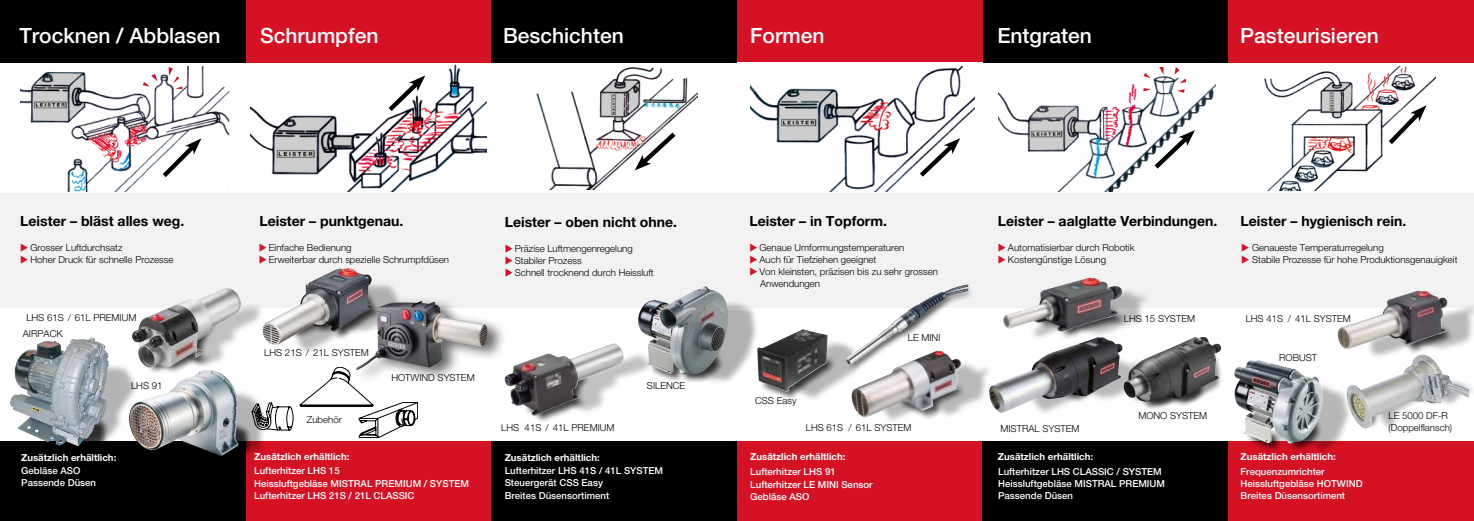
<style>
.page{position:relative;width:1474px;height:521px;background:#fff}
.page>*{position:absolute;margin:0;border:0;box-sizing:border-box;transform-origin:0 0}
.t1{font:500 21px "Helvetica Neue LTW1 G";color:#fff}
.t2{font:700 14px "Helvetica Neue LTW1 G";color:#000}
.t3{font:300 9.62px/12.2px "Helvetica Neue LTW1 G";color:#000}
.t4{font:500 9.62px/12.2px "Helvetica Neue LTW1 G";color:#fff}
.t5{font:700 9.62px "Helvetica Neue LTW1 G";color:#fff}
.s1{color:#d51224}
</style>
<div class="page">
<div style="left:0;top:193px;width:1473px;height:115px;background:#f2f2f2"></div>
<div style="left:246px;top:0;width:245px;height:62px;background:#d51224"></div>
<div style="left:0;top:0;width:246px;height:62px;background:#000"></div>
<div style="left:0;top:441px;width:246px;height:80px;background:#000"></div>
<div style="left:246px;top:441px;width:245px;height:80px;background:#d51224"></div>
<div style="left:737px;top:441px;width:245px;height:80px;background:#d51224"></div>
<div style="left:737px;top:0;width:245px;height:62px;background:#d51224"></div>
<div style="left:491px;top:0;width:246px;height:62px;background:#000"></div>
<div style="left:491px;top:441px;width:246px;height:80px;background:#000"></div>
<div style="left:982px;top:441px;width:246px;height:80px;background:#000"></div>
<div style="left:982px;top:0;width:246px;height:62px;background:#000"></div>
<div style="left:1228px;top:0;width:245px;height:62px;background:#d51224"></div>
<div style="left:1228px;top:441px;width:245px;height:80px;background:#d51224"></div>
<img style="left:750px;top:67px;width:224px;height:124px">
<img style="left:251px;top:64px;width:236px;height:127px">
<svg style="left:384px;top:75px;width:41px;height:41px"></svg>
<svg style="left:915px;top:138px;width:45px;height:43px"></svg>
<svg style="left:267px;top:403px;width:26px;height:27px"></svg>
<svg style="left:300px;top:367px;width:118px;height:71px"></svg>
<img style="left:20px;top:66px;width:210px;height:125px">
<svg style="left:158px;top:138px;width:43px;height:44px"></svg>
<img style="left:536px;top:67px;width:161px;height:122px">
<svg style="left:634px;top:128px;width:46px;height:42px"></svg>
<img style="left:998px;top:84px;width:217px;height:107px">
<svg style="left:1149px;top:130px;width:45px;height:43px"></svg>
<img style="left:1264px;top:66px;width:171px;height:124px">
<svg style="left:1383px;top:105px;width:43px;height:44px"></svg>
<svg style="left:169px;top:67px;width:13px;height:22px"></svg>
<svg style="left:143px;top:74px;width:15px;height:12px"></svg>
<svg style="left:32px;top:73px;width:53px;height:49px;background:#a2a4a7"></svg>
<svg style="left:274px;top:117px;width:80px;height:56px"></svg>
<svg style="left:600px;top:79px;width:39px;height:42px;background:#a6a4a7"></svg>
<svg style="left:778px;top:90px;width:81px;height:52px"></svg>
<svg style="left:1029px;top:107px;width:60px;height:44px"></svg>
<svg style="left:1138px;top:67px;width:55px;height:27px"></svg>
<div style="left:56px;top:361px;width:84px;height:83px;background:#000;opacity:.3"></div>
<svg style="left:90px;top:360px;width:16px;height:81px"></svg>
<img style="left:10px;top:338px;width:80px;height:108px">
<div style="left:210px;top:420px;width:43px;height:44px;background:#000;opacity:.75"></div>
<div style="left:199px;top:389px;width:68px;height:66px;background:#000;opacity:.3"></div>
<img style="left:123px;top:370px;width:115px;height:86px">
<div style="left:144px;top:314px;width:73px;height:61px;background:#000;opacity:.75"></div>
<div style="left:177px;top:302px;width:88px;height:67px;background:#000;opacity:.25"></div>
<img style="left:132px;top:288px;width:109px;height:80px">
<div style="left:523px;top:360px;width:67px;height:64px;background:#000;opacity:.75"></div>
<div style="left:559px;top:350px;width:94px;height:65px;background:#000;opacity:.25"></div>
<img style="left:507px;top:343px;width:118px;height:73px">
<div style="left:293px;top:281px;width:110px;height:75px;background:#000;opacity:.28"></div>
<img style="left:262px;top:268px;width:110px;height:77px">
<div style="left:647px;top:347px;width:77px;height:37px;background:#000;opacity:.75"></div>
<div style="left:672px;top:300px;width:87px;height:85px;background:#000;opacity:.31"></div>
<img style="left:637px;top:286px;width:91px;height:88px">
<div style="left:759px;top:355px;width:77px;height:46px;background:#000;opacity:.75"></div>
<div style="left:785px;top:338px;width:75px;height:64px;background:#000;opacity:.29"></div>
<img style="left:757px;top:329px;width:71px;height:63px">
<div style="left:847px;top:284px;width:128px;height:88px;background:#000;opacity:.75"></div>
<img style="left:845px;top:284px;width:123px;height:82px">
<div style="left:876px;top:360px;width:116px;height:64px;background:#000;opacity:.28"></div>
<svg style="left:849px;top:286px;width:117px;height:125px"></svg>
<img style="left:851px;top:350px;width:111px;height:70px">
<div style="left:1028px;top:287px;width:124px;height:54px;background:#000;opacity:.27"></div>
<img style="left:1003px;top:278px;width:120px;height:54px">
<div style="left:1243px;top:424px;width:39px;height:29px;background:#000;opacity:.75"></div>
<div style="left:1264px;top:380px;width:88px;height:75px;background:#000;opacity:.29"></div>
<img style="left:1234px;top:360px;width:89px;height:84px">
<div style="left:1371px;top:376px;width:102px;height:56px;background:#000;opacity:.3"></div>
<div style="left:1365px;top:303px;width:108px;height:57px;background:#000;opacity:.28"></div>
<img style="left:1337px;top:291px;width:111px;height:60px">
<img style="left:1346px;top:354px;width:122px;height:74px">
<div style="left:1144px;top:376px;width:61px;height:33px;background:#000;opacity:.68"></div>
<img style="left:1123px;top:337px;width:98px;height:65px">
<div style="left:355px;top:296px;width:152px;height:89px;background:#000;opacity:.6"></div>
<img style="left:356px;top:301px;width:131px;height:69px">
<div style="left:1028px;top:354px;width:114px;height:62px;background:#000;opacity:.28"></div>
<img style="left:988px;top:338px;width:134px;height:75px">
<svg style="left:1321px;top:82px;width:31px;height:35px"></svg>
<h1 class="t1" style="left:19px;top:23px;width:203px">Trocknen / Abblasen</h1>
<h1 class="t1" style="left:260px;top:23px;width:120px">Schrumpfen</h1>
<h1 class="t1" style="left:750px;top:22px;width:76px">Formen</h1>
<h1 class="t1" style="left:503px;top:22px;width:122px">Beschichten</h1>
<h1 class="t1" style="left:997px;top:22px;width:96px">Entgraten</h1>
<h1 class="t1" style="left:1240px;top:22px;width:140px">Pasteurisieren</h1>
<h2 class="t2" style="left:20px;top:213px;width:165px">Leister – bläst alles weg.</h2>
<h2 class="t2" style="left:259px;top:213px;width:146px">Leister – punktgenau.</h2>
<h2 class="t2" style="left:504px;top:213px;width:174px">Leister – oben nicht ohne.</h2>
<p class="t3" style="left:20px;top:241px;width:104px"><span class="s1">◆</span> Grosser Luftdurchsatz</p>
<p class="t3" style="left:20px;top:253px;width:155px"><span class="s1">◆</span> Hoher Druck für schnelle Prozesse</p>
<p class="t3" style="left:259px;top:241px;width:94px"><span class="s1">◆</span> Einfache Bedienung</p>
<p class="t3" style="left:259px;top:253px;width:192px"><span class="s1">◆</span> Erweiterbar durch spezielle Schrumpfdüsen</p>
<p class="t3" style="left:504px;top:242px;width:130px"><span class="s1">◆</span> Präzise Luftmengenregelung</p>
<p class="t3" style="left:504px;top:254px;width:78px"><span class="s1">◆</span> Stabiler Prozess</p>
<p class="t3" style="left:504px;top:267px;width:151px"><span class="s1">◆</span> Schnell trocknend durch Heissluft</p>
<h2 class="t2" style="left:749px;top:213px;width:139px">Leister – in Topform.</h2>
<p class="t3" style="left:749px;top:241px;width:156px"><span class="s1">◆</span> Genaue Umformungstemperaturen</p>
<p class="t3" style="left:749px;top:253px;width:128px"><span class="s1">◆</span> Auch für Tiefziehen geeignet</p>
<p class="t3" style="left:760px;top:265px;width:179px;text-indent:-11px"><span class="s1">◆</span> Von kleinsten, präzisen bis zu sehr grossen<br>Anwendungen</p>
<h2 class="t2" style="left:997px;top:213px;width:221px">Leister – aalglatte Verbindungen.</h2>
<p class="t3" style="left:997px;top:241px;width:138px"><span class="s1">◆</span> Automatisierbar durch Robotik</p>
<p class="t3" style="left:997px;top:254px;width:110px"><span class="s1">◆</span> Kostengünstige Lösung</p>
<h2 class="t2" style="left:1240px;top:213px;width:167px">Leister – hygienisch rein.</h2>
<p class="t3" style="left:1240px;top:242px;width:144px"><span class="s1">◆</span> Genaueste Temperaturregelung</p>
<p class="t3" style="left:1240px;top:254px;width:218px"><span class="s1">◆</span> Stabile Prozesse für hohe Produktionsgenauigkeit</p>
<p class="t3" style="left:26px;top:311px;width:112px">LHS 61S / 61L PREMIUM</p>
<p class="t3" style="left:1123px;top:312px;width:73px">LHS 15 SYSTEM</p>
<p class="t3" style="left:1245px;top:312px;width:107px">LHS 41S / 41L SYSTEM</p>
<p class="t3" style="left:23px;top:328px;width:41px">AIRPACK</p>
<p class="t3" style="left:907px;top:332px;width:34px">LE MINI</p>
<p class="t3" style="left:264px;top:347px;width:106px">LHS 21S / 21L SYSTEM</p>
<p class="t3" style="left:1279px;top:351px;width:40px">ROBUST</p>
<p class="t3" style="left:131px;top:379px;width:33px">LHS 91</p>
<p class="t3" style="left:391px;top:372px;width:85px">HOTWIND SYSTEM</p>
<p class="t3" style="left:647px;top:379px;width:40px">SILENCE</p>
<p class="t3" style="left:755px;top:395px;width:43px">CSS Easy</p>
<p class="t3" style="left:307px;top:413px;width:36px">Zubehör</p>
<p class="t3" style="left:501px;top:421px;width:115px">LHS 41S / 41L PREMIUM</p>
<p class="t3" style="left:806px;top:422px;width:107px">LHS 61S / 61L SYSTEM</p>
<p class="t3" style="left:1000px;top:422px;width:81px">MISTRAL SYSTEM</p>
<p class="t3" style="left:1138px;top:409px;width:70px">MONO SYSTEM</p>
<p class="t3" style="left:1388px;top:409px;width:65px">LE 5000 DF-R (Doppelflansch)</p>
<p class="t5" style="left:21px;top:451px;width:97px">Zusätzlich erhältlich:</p>
<p class="t5" style="left:254px;top:451px;width:97px">Zusätzlich erhältlich:</p>
<p class="t5" style="left:750px;top:451px;width:97px">Zusätzlich erhältlich:</p>
<p class="t5" style="left:504px;top:451px;width:97px">Zusätzlich erhältlich:</p>
<p class="t5" style="left:997px;top:450px;width:97px">Zusätzlich erhältlich:</p>
<p class="t5" style="left:1240px;top:450px;width:97px">Zusätzlich erhältlich:</p>
<p class="t4" style="left:21px;top:464px;width:76px">Gebläse ASO<br>Passende Düsen</p>
<p class="t4" style="left:254px;top:465px;width:216px">Lufterhitzer LHS 15<br>Heissluftgebläse MISTRAL PREMIUM / SYSTEM<br>Lufterhitzer LHS 21S / 21L CLASSIC</p>
<p class="t4" style="left:504px;top:464px;width:160px">Lufterhitzer LHS 41S / 41L SYSTEM<br>Steuergerät CSS Easy<br>Breites Düsensortiment</p>
<p class="t4" style="left:750px;top:466px;width:124px">Lufterhitzer LHS 91<br>Lufterhitzer LE MINI Sensor<br>Gebläse ASO</p>
<p class="t4" style="left:998px;top:465px;width:168px">Lufterhitzer LHS CLASSIC / SYSTEM<br>Heissluftgebläse MISTRAL PREMIUM<br>Passende Düsen</p>
<p class="t4" style="left:1240px;top:465px;width:123px">Frequenzumrichter<br>Heissluftgebläse HOTWIND<br>Breites Düsensortiment</p>
</div>
